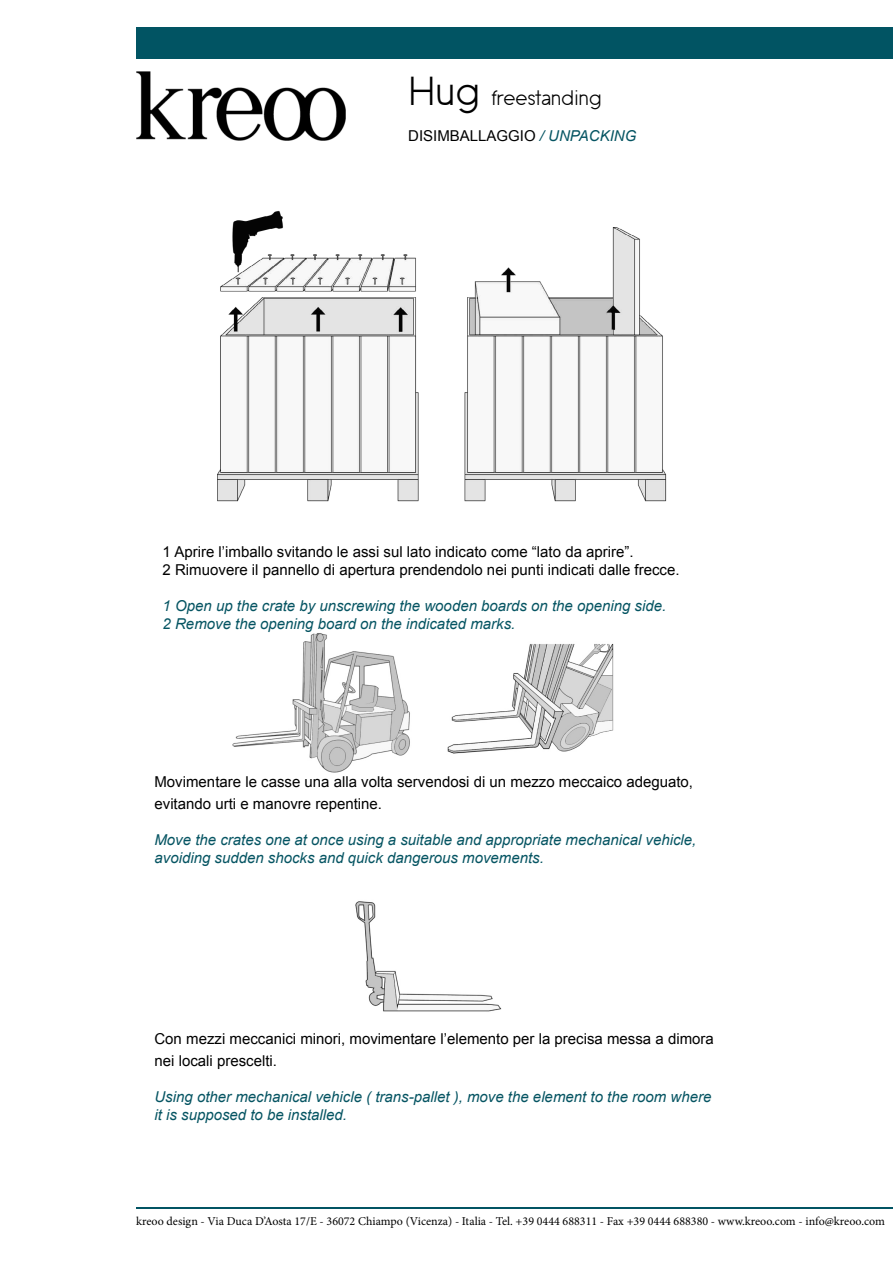
<style>
.page{position:relative;width:893px;height:1263px;background:#fff}
.page>*{position:absolute;margin:0;border:0;box-sizing:border-box;transform-origin:0 0}
.t1{font:21px "Mobile Sans";color:#000}
.t2{font:15px/21.6px "Arial";color:#000}
.t3{font:italic 15px/18px "Arial";color:#055462}
.t4{font:12px "Minion Pro";color:#000}
.s1{font-size:40.5px}
.s2{font-style:italic;color:#055462}
</style>
<div class="page">
<img style="left:136px;top:71px;width:210px;height:70px">
<hr style="left:136px;top:1207px;width:757px;height:2px;background:#015463">
<img style="left:232px;top:633px;width:382px;height:379px">
<div style="left:150px;top:27px;width:743px;height:32px;background:#015463"></div>
<img style="left:218px;top:210px;width:449px;height:292px">
<h1 class="t1" style="left:408px;top:87px;width:195px"><span class="s1">Hug</span> freestanding</h1>
<p class="t2" style="left:408px;top:125px;width:230px">DISIMBALLAGGIO <span class="s2">/ UNPACKING</span></p>
<p class="t2" style="left:163px;top:543px;width:518px;line-height:18px">1 Aprire l’imballo svitando le assi sul lato indicato come “lato da aprire”.<br>2 Rimuovere il pannello di apertura prendendolo nei punti indicati dalle frecce.</p>
<p class="t3" style="left:163px;top:597px;width:505px">1 Open up the crate by unscrewing the wooden boards on the opening side.<br>2 Remove the opening board on the indicated marks.</p>
<p class="t2" style="left:154px;top:771px;width:540px">Movimentare le casse una alla volta servendosi di un mezzo meccaico adeguato, evitando urti e manovre repentine.</p>
<p class="t3" style="left:154px;top:831px;width:543px">Move the crates one at once using a suitable and appropriate mechanical vehicle, avoiding sudden shocks and quick dangerous movements.</p>
<p class="t2" style="left:154px;top:1028px;width:561px">Con mezzi meccanici minori, movimentare l’elemento per la precisa messa a dimora nei locali prescelti.</p>
<p class="t3" style="left:154px;top:1088px;width:558px">Using other mechanical vehicle ( trans-pallet ), move the element to the room where it is supposed to be installed.</p>
<p class="t4" style="left:136px;top:1213px;width:750px">kreoo design - Via Duca D’Aosta 17/E - 36072 Chiampo (Vicenza) - Italia - Tel. +39 0444 688311 - Fax +39 0444 688380 - www.kreoo.com - info@kreoo.com</p>
</div>
